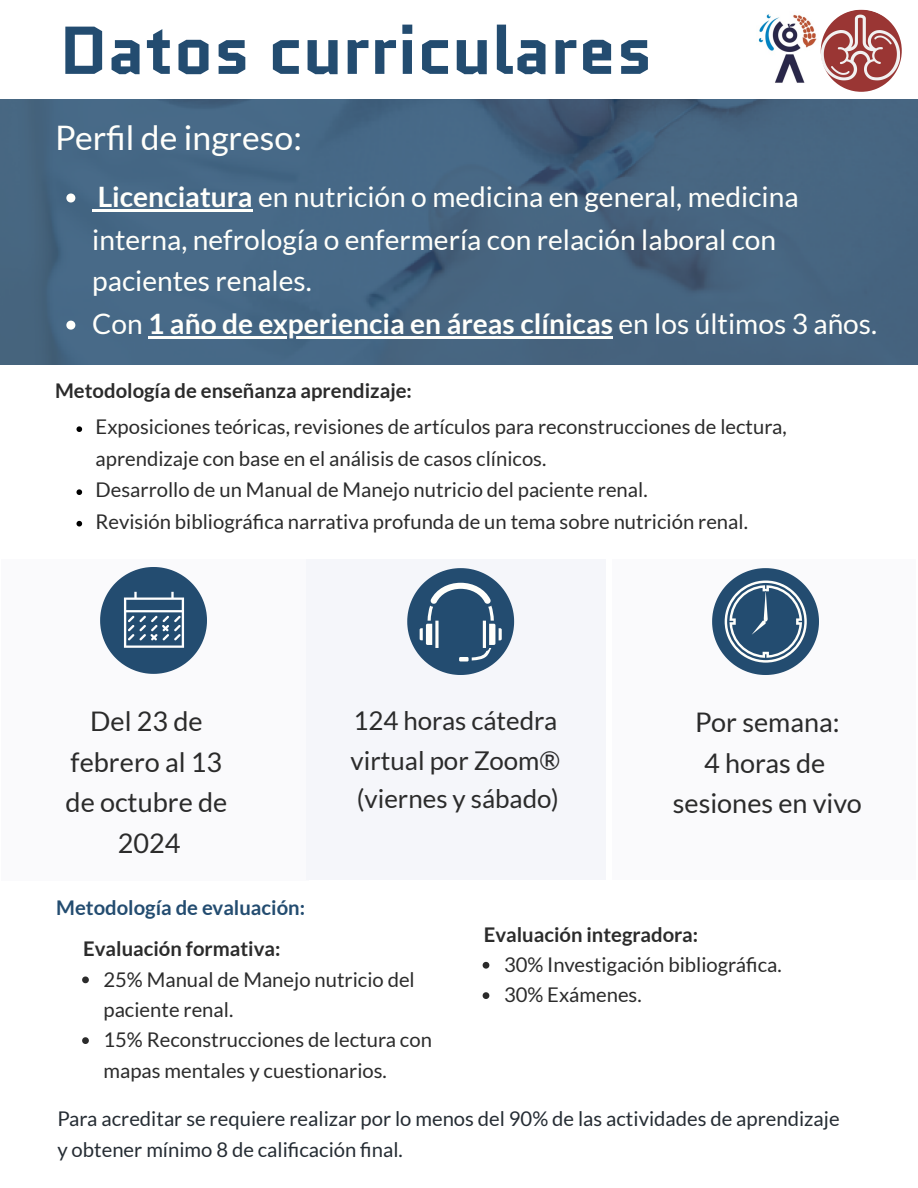
<style>
.page{position:relative;width:918px;height:1188px;background:#fff}
.page>*{position:absolute;margin:0;border:0;box-sizing:border-box;transform-origin:0 0}
.t1{font:700 67.5px "Quantico";color:#234c70}
.t2{font:33.75px "Lato";color:#fffffb}
.t3{font:28.2px/42.3px "Lato";color:#fffffb}
.t4{font:27px/40.5px "Lato";color:#2b2b2b;text-align:center}
.t5{font:25.8px/38.8px "Lato";color:#2b2b2b;text-align:justify}
.t6{font:20.25px/30.3px "Lato";color:#2b2b2b}
.t7{font:20.25px/30.3px "Lato";color:#252c33}
.t8{font:700 20.25px "Lato";color:#2b2b2b}
.t9{font:700 20.25px "Lato";color:#234c70}
.s1{font-weight:700}
</style>
<div class="page">
<div style="left:612px;top:559px;width:304px;height:321px;background:#f5f6fa"></div>
<div style="left:1px;top:559px;width:307px;height:322px;background:#f5f6fa"></div>
<div style="left:306px;top:559px;width:300px;height:321px;background:#f5f6fa"></div>
<svg style="left:76px;top:426px;width:6px;height:6px"></svg>
<svg style="left:76px;top:489px;width:6px;height:6px"></svg>
<svg style="left:76px;top:521px;width:6px;height:5px"></svg>
<img style="left:0;top:99px;width:918px;height:265px">
<svg style="left:66px;top:194px;width:9px;height:8px"></svg>
<svg style="left:92px;top:209px;width:6px;height:3px"></svg>
<hr style="left:98px;top:209px;width:155px;height:3px;background:#fffffb">
<svg style="left:66px;top:321px;width:9px;height:9px"></svg>
<hr style="left:148px;top:336px;width:465px;height:3px;background:#fffffb">
<svg style="left:100px;top:567px;width:107px;height:107px"></svg>
<svg style="left:82px;top:976px;width:7px;height:7px"></svg>
<svg style="left:82px;top:1037px;width:7px;height:7px"></svg>
<svg style="left:483px;top:962px;width:6px;height:7px"></svg>
<svg style="left:483px;top:992px;width:6px;height:7px"></svg>
<img style="left:821px;top:10px;width:81px;height:82px">
<img style="left:758px;top:14px;width:59px;height:69px">
<svg style="left:712px;top:568px;width:107px;height:107px"></svg>
<svg style="left:407px;top:568px;width:107px;height:107px"></svg>
<h1 class="t1" style="left:60px;top:2px;width:595px">Datos curriculares</h1>
<h2 class="t2" style="left:55px;top:116px;width:248px">Perfi l de ingreso:</h2>
<h3 class="t3" style="left:92px;top:175px;width:786px"><span class="s1">Licenciatura</span> en nutrición o medicina en general, medicina interna, nefrología o enfermería con relación laboral con pacientes renales.<br>Con <span class="s1">1 año de experiencia en áreas clínicas</span> en los últimos 3 años.</h3>
<p class="t8" style="left:55px;top:378px;width:358px">Metodología de enseñanza aprendizaje:</p>
<p class="t6" style="left:96px;top:411px;width:693px;line-height:31.5px">Exposiciones teóricas, revisiones de artículos para reconstrucciones de lectura, aprendizaje con base en el análisis de casos clínicos.<br>Desarrollo de un Manual de Manejo nutricio del paciente renal.<br>Revisión bibliográfica narrativa profunda de un tema sobre nutrición renal.</p>
<h3 class="t4" style="left:66px;top:701px;width:163px">Del 23 de febrero al 13 de octubre de<br>2024</h3>
<p class="t5" style="left:351px;top:701px;width:211px">124 horas cátedra virtual por Zoom® (viernes y sábado)</p>
<p class="t9" style="left:56px;top:895px;width:250px">Metodología de evaluación:</p>
<h3 class="t4" style="left:673px;top:702px;width:191px">Por semana:<br>4 horas de sesiones en vivo</h3>
<p class="t8" style="left:83px;top:936px;width:199px">Evaluación formativa:</p>
<p class="t6" style="left:104px;top:964px;width:330px">25% Manual de Manejo nutricio del paciente renal.<br>15% Reconstrucciones de lectura con mapas mentales y cuestionarios.</p>
<p class="t8" style="left:484px;top:922px;width:216px">Evaluación integradora:</p>
<p class="t6" style="left:504px;top:949px;width:279px">30% Investigación bibliográfi ca.<br>30% Exámenes.</p>
<p class="t7" style="left:57px;top:1103px;width:784px">Para acreditar se requiere realizar por lo menos del 90% de las actividades de aprendizaje y obtener mínimo 8 de calificación fi nal.</p>
</div>
